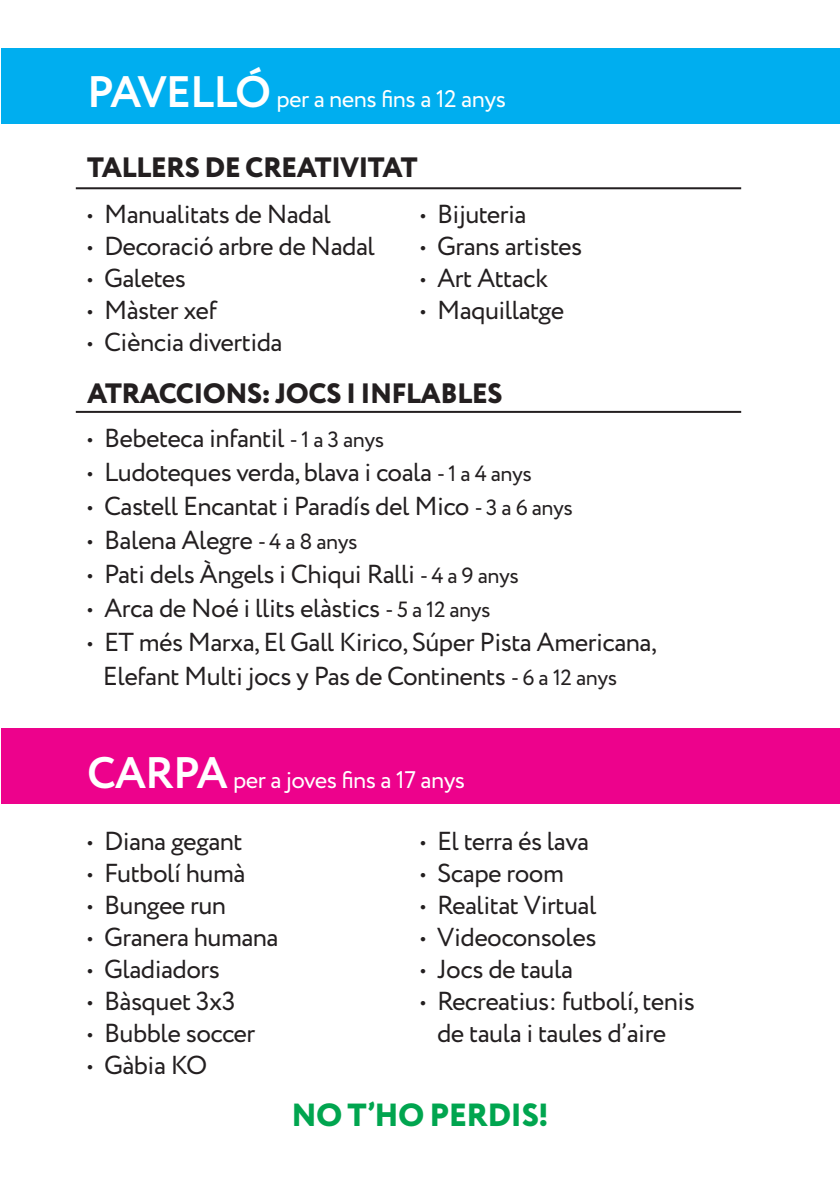
<style>
.page{position:relative;width:840px;height:1191px;background:#fff}
.page>*{position:absolute;margin:0;border:0;box-sizing:border-box;transform-origin:0 0}
.t1{font:800 32px "Circe";letter-spacing:-.02em;color:#00a54f}
.t2{font:800 28px "Circe";letter-spacing:-.02em;color:#231f20}
.t3{font:26px/32px "Circe";letter-spacing:-.02em;color:#231f20;text-align:center}
.t4{font:24px "Circe";letter-spacing:-.02em;color:#fff}
.s1{font-weight:700;font-size:44px}
.s2{font-size:22px}
</style>
<div class="page">
<div style="left:1px;top:728px;width:837px;height:75px;background:#ed028c"></div>
<div style="left:1px;top:49px;width:837px;height:75px;background:#00aeef"></div>
<hr style="left:76px;top:187px;width:664px;height:2px;background:#231f20">
<hr style="left:76px;top:411px;width:664px;height:2px;background:#231f20">
<p class="t4" style="left:87px;top:83px;width:420px"><span class="s1">PAVELLÓ</span> per a nens fins a 12 anys</p>
<p class="t2" style="left:87px;top:149px;width:332px">TALLERS DE CREATIVITAT</p>
<p class="t3" style="left:87px;top:198px;width:245px">• Manualitats de Nadal</p>
<p class="t3" style="left:87px;top:230px;width:289px">• Decoració arbre de Nadal</p>
<p class="t3" style="left:87px;top:262px;width:100px">• Galetes</p>
<p class="t3" style="left:87px;top:295px;width:131px">• Màster xef</p>
<p class="t3" style="left:87px;top:327px;width:197px">• Ciència divertida</p>
<p class="t2" style="left:87px;top:374px;width:417px">ATRACCIONS: JOCS I INFLABLES</p>
<p class="t3" style="left:87px;top:423px;width:298px">• Bebeteca infantil <span class="s2">- 1 a 3 anys</span></p>
<p class="t3" style="left:87px;top:457px;width:446px">• Ludoteques verda, blava i coala <span class="s2">- 1 a 4 anys</span></p>
<p class="t3" style="left:87px;top:491px;width:487px">• Castell Encantat i Paradís del Mico <span class="s2">- 3 a 6 anys</span></p>
<p class="t3" style="left:87px;top:525px;width:272px">• Balena Alegre <span class="s2">- 4 a 8 anys</span></p>
<p class="t3" style="left:87px;top:559px;width:433px">• Pati dels Àngels i Chiqui Ralli <span class="s2">- 4 a 9 anys</span></p>
<p class="t3" style="left:87px;top:593px;width:405px">• Arca de Noé i llits elàstics <span class="s2">- 5 a 12 anys</span></p>
<p class="t3" style="left:103px;top:626px;width:555px;line-height:34px;text-align:left;text-indent:-16px">• ET més Marxa, El Gall Kirico, Súper Pista Americana,<br>Elefant Multi jocs y Pas de Continents <span class="s2">- 6 a 12 anys</span></p>
<p class="t3" style="left:420px;top:198px;width:108px">• Bijuteria</p>
<p class="t3" style="left:420px;top:230px;width:164px">• Grans artistes</p>
<p class="t3" style="left:420px;top:262px;width:129px">• Art Attack</p>
<p class="t3" style="left:420px;top:295px;width:146px">• Maquillatge</p>
<p class="t4" style="left:87px;top:763px;width:379px"><span class="s1">CARPA</span> per a joves fins a 17 anys</p>
<p class="t3" style="left:87px;top:826px;width:157px">• Diana gegant</p>
<p class="t3" style="left:87px;top:858px;width:160px">• Futbolí humà</p>
<p class="t3" style="left:87px;top:890px;width:140px">• Bungee run</p>
<p class="t3" style="left:87px;top:922px;width:193px">• Granera humana</p>
<p class="t3" style="left:87px;top:954px;width:134px">• Gladiadors</p>
<p class="t3" style="left:87px;top:986px;width:150px">• Bàsquet 3x3</p>
<p class="t3" style="left:87px;top:1018px;width:170px">• Bubble soccer</p>
<p class="t3" style="left:87px;top:1050px;width:122px">• Gàbia KO</p>
<p class="t3" style="left:420px;top:826px;width:170px">• El terra és lava</p>
<p class="t3" style="left:420px;top:858px;width:145px">• Scape room</p>
<p class="t3" style="left:420px;top:890px;width:178px">• Realitat Virtual</p>
<p class="t3" style="left:420px;top:922px;width:178px">• Videoconsoles</p>
<p class="t3" style="left:420px;top:954px;width:154px">• Jocs de taula</p>
<p class="t3" style="left:420px;top:986px;width:276px">• Recreatius: futbolí, tenis de taula i taules d’aire</p>
<p class="t1" style="left:291px;top:1093px;width:258px">NO T’HO PERDIS!</p>
</div>
